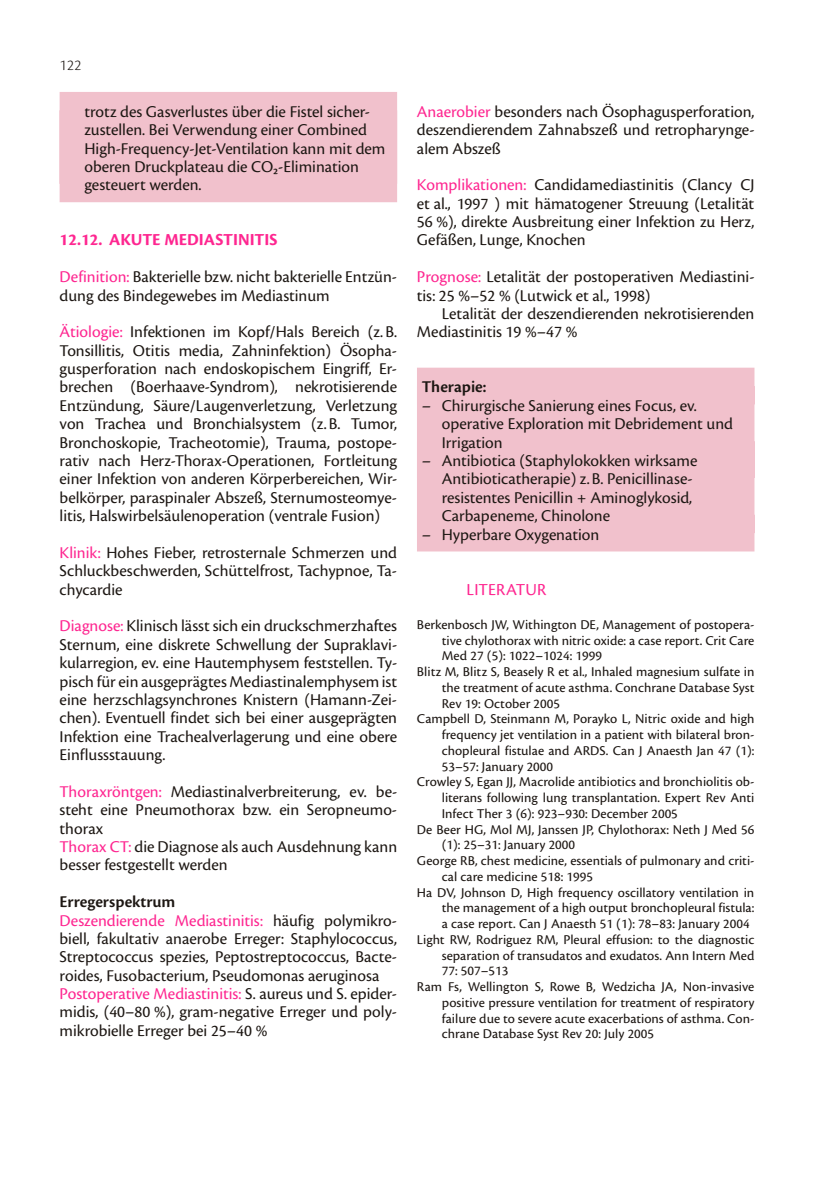
<style>
.page{position:relative;width:819px;height:1201px;background:#fff}
.page>*{position:absolute;margin:0;border:0;box-sizing:border-box;transform-origin:0 0}
.t1{font:700 17.5px "Cronos Pro";color:#fe2690}
.t2{font:17.5px "Cronos Pro";letter-spacing:.01em;color:#fe2690}
.t3{font:17.15px/18.4px "Cronos Pro";color:#1d1713}
.t4{font:600 17.15px "Cronos Pro";color:#1d1713}
.t5{font:15.75px "Cronos Pro Lt Capt";color:#1d1713}
.t6{font:14px "Cronos Pro Capt";color:#1d1713}
.s1{color:#fe2690}
.s2{font-weight:600}
</style>
<div class="page">
<div style="left:60px;top:92px;width:337px;height:37px;background:#f1c1cc"></div>
<div style="left:60px;top:129px;width:337px;height:36px;background:#f1c1cc"></div>
<div style="left:60px;top:165px;width:337px;height:37px;background:#f1c1cc"></div>
<div style="left:417px;top:368px;width:337px;height:36px;background:#f1c1cc"></div>
<div style="left:417px;top:386px;width:337px;height:37px;background:#f1c1cc"></div>
<div style="left:417px;top:423px;width:337px;height:36px;background:#f1c1cc"></div>
<div style="left:417px;top:459px;width:337px;height:37px;background:#f1c1cc"></div>
<div style="left:417px;top:496px;width:337px;height:37px;background:#f1c1cc"></div>
<div style="left:417px;top:515px;width:337px;height:36px;background:#f1c1cc"></div>
<p class="t5" style="left:60px;top:58px;width:24px">122</p>
<p class="t3" style="left:84px;top:103px;width:302px">trotz des Gasverlustes über die Fistel sicher&shy;zustellen. Bei Verwendung einer Combined High-Frequency-Jet-Ventilation kann mit dem oberen Druckplateau die CO₂-Elimination gesteuert werden.</p>
<p class="t1" style="left:60px;top:234px;width:219px">12.12. AKUTE MEDIASTINITIS</p>
<p class="t3" style="left:60px;top:269px;width:339px"><span class="s1">Definition:</span> Bakterielle bzw. nicht bakterielle Entzün&shy;dung des Bindegewebes im Mediastinum</p>
<p class="t3" style="left:60px;top:324px;width:339px;text-align:justify"><span class="s1">Ätiologie:</span> Infektionen im Kopf/Hals Bereich (z. B.<br>Tonsillitis, Otitis media, Zahninfektion) Ösopha&shy;gusperforation nach endoskopischem Eingriff, Er&shy;brechen (Boerhaave-Syndrom), nekrotisierende Entzündung, Säure/Laugenverletzung, Verletzung von Trachea und Bronchialsystem (z. B. Tumor, Bronchoskopie, Tracheotomie), Trauma, postope&shy;rativ nach Herz-Thorax-Operationen, Fortleitung einer Infektion von anderen Körperbereichen, Wir&shy;belkörper, paraspinaler Abszeß, Sternumosteomye&shy;litis, Halswirbelsäulenoperation (ventrale Fusion)</p>
<p class="t3" style="left:60px;top:544px;width:339px;text-align:justify"><span class="s1">Klinik:</span> Hohes Fieber, retrosternale Schmerzen und Schluckbeschwerden, Schüttelfrost, Tachypnoe, Ta&shy;chycardie</p>
<p class="t3" style="left:60px;top:618px;width:339px;text-align:justify"><span class="s1">Diagnose:</span> Klinisch lässt sich ein druckschmerzhaftes Sternum, eine diskrete Schwellung der Supraklavi&shy;kularregion, ev. eine Hautemphysem feststellen. Ty&shy;pisch für ein ausgeprägtes Mediastinalemphysem ist eine herzschlagsynchrones Knistern (Hamann-Zei&shy;chen). Eventuell findet sich bei einer ausgeprägten Infektion eine Trachealverlagerung und eine obere Einflussstauung.</p>
<p class="t3" style="left:60px;top:783px;width:339px"><span class="s1">Thoraxröntgen:</span> Mediastinalverbreiterung, ev. be&shy;steht eine Pneumothorax bzw. ein Seropneumo&shy;thorax<br><span class="s1">Thorax CT:</span> die Diagnose als auch Ausdehnung kann besser festgestellt werden</p>
<p class="t3" style="left:60px;top:893px;width:339px"><span class="s2">Erregerspektrum<br></span><span class="s1">Deszendierende Mediastinitis:</span> häufig polymikro&shy;biell, fakultativ anaerobe Erreger: Staphylococcus, Streptococcus spezies, Peptostreptococcus, Bacte&shy;roides, Fusobacterium, Pseudomonas aeruginosa <span class="s1">Postoperative Mediastinitis:</span> S. aureus und S. epider&shy;midis, (40–80 %), gram-negative Erreger und poly&shy;mikrobielle Erreger bei 25–40 %</p>
<p class="t3" style="left:417px;top:103px;width:339px;text-align:justify"><span class="s1">Anaerobier</span> besonders nach Ösophagusperforation, deszendierendem Zahnabszeß und retropharynge&shy;alem Abszeß</p>
<p class="t3" style="left:417px;top:177px;width:339px;text-align:justify"><span class="s1">Komplikationen:</span> Candidamediastinitis (Clancy CJ et al., 1997 ) mit hämatogener Streuung (Letalität 56 %), direkte Ausbreitung einer Infektion zu Herz, Gefäßen, Lunge, Knochen</p>
<p class="t3" style="left:417px;top:269px;width:339px"><span class="s1">Prognose:</span> Letalität der postoperativen Mediastini&shy;tis: 25 %–52 % (Lutwick et al., 1998)</p>
<p class="t3" style="left:417px;top:306px;width:339px;text-indent:25px">Letalität der deszendierenden nekrotisierenden<br>Mediastinitis 19 %–47 %</p>
<p class="t4" style="left:422px;top:381px;width:66px">Therapie:</p>
<p class="t3" style="left:442px;top:397px;width:293px">Chirurgische Sanierung eines Focus, ev. operative Exploration mit Debridement und Irrigation<br>Antibiotica (Staphylokokken wirksame Antibioticatherapie) z. B. Penicillinase&shy;resistentes Penicillin + Aminoglykosid, Carbapeneme, Chinolone<br>Hyperbare Oxygenation</p>
<p class="t3" style="left:422px;top:397px;width:11px">–</p>
<p class="t3" style="left:422px;top:453px;width:11px">–</p>
<p class="t3" style="left:422px;top:526px;width:11px">–</p>
<p class="t2" style="left:466px;top:583px;width:81px">LITERATUR</p>
<p class="t6" style="left:417px;top:619px;width:339px">Berkenbosch JW, Withington DE, Management of postopera-</p>
<p class="t6" style="left:442px;top:635px;width:314px">tive chylothorax with nitric oxide: a case report. Crit Care</p>
<p class="t6" style="left:442px;top:651px;width:162px">Med 27 (5): 1022–1024: 1999</p>
<p class="t6" style="left:417px;top:667px;width:339px">Blitz M, Blitz S, Beasely R et al., Inhaled magnesium sulfate in</p>
<p class="t6" style="left:442px;top:682px;width:314px">the treatment of acute asthma. Conchrane Database Syst</p>
<p class="t6" style="left:442px;top:698px;width:120px">Rev 19: October 2005</p>
<p class="t6" style="left:417px;top:714px;width:339px">Campbell D, Steinmann M, Porayko L, Nitric oxide and high</p>
<p class="t6" style="left:442px;top:730px;width:314px">frequency jet ventilation in a patient with bilateral bron-</p>
<p class="t6" style="left:442px;top:745px;width:314px">chopleural fistulae and ARDS. Can J Anaesth Jan 47 (1):</p>
<p class="t6" style="left:442px;top:761px;width:113px">53–57: January 2000</p>
<p class="t6" style="left:417px;top:777px;width:339px">Crowley S, Egan JJ, Macrolide antibiotics and bronchiolitis ob-</p>
<p class="t6" style="left:442px;top:793px;width:314px">literans following lung transplantation. Expert Rev Anti</p>
<p class="t6" style="left:442px;top:808px;width:237px">Infect Ther 3 (6): 923–930: December 2005</p>
<p class="t6" style="left:417px;top:824px;width:339px">De Beer HG, Mol MJ, Janssen JP, Chylothorax: Neth J Med 56</p>
<p class="t6" style="left:442px;top:840px;width:135px">(1): 25–31: January 2000</p>
<p class="t6" style="left:417px;top:856px;width:339px">George RB, chest medicine, essentials of pulmonary and criti-</p>
<p class="t6" style="left:442px;top:871px;width:153px">cal care medicine 518: 1995</p>
<p class="t6" style="left:417px;top:887px;width:339px">Ha DV, Johnson D, High frequency oscillatory ventilation in</p>
<p class="t6" style="left:442px;top:903px;width:314px">the management of a high output bronchopleural fistula:</p>
<p class="t6" style="left:442px;top:919px;width:309px">a case report. Can J Anaesth 51 (1): 78–83: January 2004</p>
<p class="t6" style="left:417px;top:934px;width:339px">Light RW, Rodriguez RM, Pleural effusion: to the diagnostic</p>
<p class="t6" style="left:442px;top:950px;width:314px">separation of transudatos and exudatos. Ann Intern Med</p>
<p class="t6" style="left:442px;top:966px;width:68px">77: 507–513</p>
<p class="t6" style="left:417px;top:982px;width:339px">Ram Fs, Wellington S, Rowe B, Wedzicha JA, Non-invasive</p>
<p class="t6" style="left:442px;top:997px;width:314px">positive pressure ventilation for treatment of respiratory</p>
<p class="t6" style="left:442px;top:1013px;width:314px">failure due to severe acute exacerbations of asthma. Con-</p>
<p class="t6" style="left:442px;top:1029px;width:214px">chrane Database Syst Rev 20: July 2005</p>
</div>
